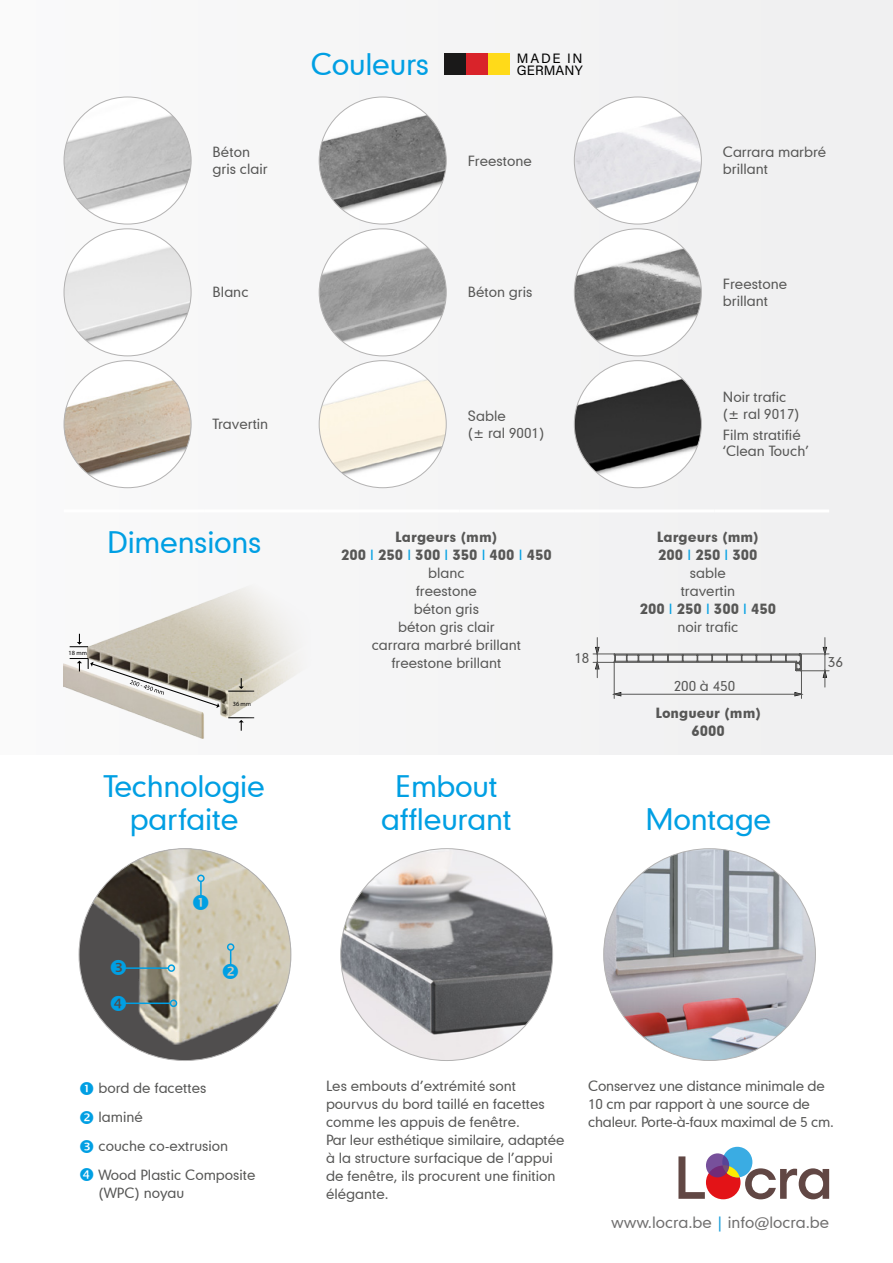
<style>
.page{position:relative;width:893px;height:1263px;background:#fff}
.page>*{position:absolute;margin:0;border:0;box-sizing:border-box;transform-origin:0 0}
.SubTitel_binnen_centraal{font:28.5px/33px "Geometric 706 BT Medium B";letter-spacing:-.01em;color:#009fe3;text-align:center}
.t1{font:15px "Geometric 706 BT Medium B";color:#706f6f}
.Broodtekst_binnen{font:13.5px/18px "Geometric 706 BT Medium B";color:#575756}
.kleuromschrijving{font:13.5px/16.5px "Geometric 706 BT Medium B";color:#575756}
.Broodtekst_binnen_centraal{font:13.5px/18px "Geometric 706 BT Medium B";color:#575756;text-align:center}
.Broodtekst_binnen_centraal-2{font:13.5px/18px "Geometric 706 BT Black B";color:#575756;text-align:center}
.SubTitel_binnen_centraal-2{font:13.5px/11.9px "Acumin Pro";letter-spacing:.01em;color:#000}
.Maatomschrijving{font:13.5px "Geometric 706 BT Medium B";color:#575756}
.t2{font:6.3px "Myriad Pro";color:#000}
.s1{font-family:"Geometric 706 BT Medium B";color:#009fe3}
.s2{font-family:"Geometric 706 BT Black B"}
.s3{color:#009fe3}
.s4{color:#1a9dd9}
</style>
<div class="page">
<div style="left:0;top:0;width:893px;height:755px;background:#f0f0f1"></div>
<img style="left:341px;top:849px;width:212px;height:211px;border-radius:106px">
<img style="left:604px;top:849px;width:211px;height:211px;border-radius:106px">
<img style="left:79px;top:849px;width:212px;height:211px">
<div style="left:197px;top:874px;width:8px;height:8px;border:2px solid #009fe3;border-radius:50%"></div>
<div style="left:227px;top:943px;width:7px;height:8px;border:2px solid #009fe3;border-radius:50%"></div>
<hr style="left:125px;top:967px;width:43px;height:2px;background:#009fe3">
<div style="left:168px;top:964px;width:7px;height:8px;border:2px solid #009fe3;border-radius:50%"></div>
<hr style="left:125px;top:1002px;width:46px;height:2px;background:#009fe3">
<div style="left:170px;top:999px;width:7px;height:8px;border:2px solid #009fe3;border-radius:50%"></div>
<img style="left:64px;top:633px;width:140px;height:105px">
<img style="left:87px;top:592px;width:201px;height:126px">
<svg style="left:228px;top:678px;width:26px;height:14px"></svg>
<svg style="left:228px;top:717px;width:26px;height:14px"></svg>
<svg style="left:70px;top:634px;width:18px;height:13px"></svg>
<svg style="left:70px;top:658px;width:150px;height:50px"></svg>
<div style="left:722px;top:1147px;width:30px;height:30px;background:#3aace3;border-radius:50%"></div>
<svg style="left:678px;top:1156px;width:151px;height:43px"></svg>
<svg style="left:706px;top:1153px;width:23px;height:24px"></svg>
<div style="left:444px;top:53px;width:22px;height:22px;background:#1a1919"></div>
<div style="left:466px;top:53px;width:22px;height:22px;background:#d9232a"></div>
<div style="left:488px;top:53px;width:22px;height:22px;background:#ffda19"></div>
<hr style="left:64px;top:509px;width:140px;height:3px;background:#fff">
<hr style="left:204px;top:509px;width:115px;height:3px;background:#fff">
<hr style="left:319px;top:509px;width:140px;height:3px;background:#fff">
<hr style="left:459px;top:509px;width:115px;height:3px;background:#fff">
<hr style="left:574px;top:509px;width:140px;height:3px;background:#fff">
<hr style="left:714px;top:509px;width:115px;height:3px;background:#fff">
<img style="left:64px;top:97px;width:127px;height:127px;border-radius:64px">
<img style="left:319px;top:97px;width:127px;height:127px;border-radius:64px">
<img style="left:574px;top:97px;width:127px;height:127px;border-radius:64px">
<img style="left:64px;top:229px;width:127px;height:127px;border-radius:64px">
<img style="left:319px;top:229px;width:127px;height:127px;border-radius:64px">
<img style="left:574px;top:229px;width:127px;height:127px;border-radius:64px">
<img style="left:64px;top:361px;width:127px;height:127px;border-radius:64px">
<img style="left:319px;top:361px;width:127px;height:127px;border-radius:64px">
<img style="left:574px;top:361px;width:127px;height:127px;border-radius:64px">
<svg style="left:593px;top:638px;width:236px;height:60px"></svg>
<svg style="left:111px;top:960px;width:15px;height:15px"></svg>
<svg style="left:111px;top:995px;width:15px;height:16px"></svg>
<svg style="left:193px;top:881px;width:15px;height:29px"></svg>
<svg style="left:223px;top:950px;width:15px;height:28px"></svg>
<p class="SubTitel_binnen_centraal" style="left:311px;top:47px;width:120px">Couleurs</p>
<p class="SubTitel_binnen_centraal-2" style="left:517px;top:52px;width:67px">MADE IN<br>GERMANY</p>
<p class="kleuromschrijving" style="left:213px;top:144px;width:56px">Béton gris clair</p>
<p class="kleuromschrijving" style="left:468px;top:152px;width:66px">Freestone</p>
<p class="kleuromschrijving" style="left:723px;top:144px;width:105px">Carrara marbré brillant</p>
<p class="kleuromschrijving" style="left:213px;top:284px;width:37px">Blanc</p>
<p class="kleuromschrijving" style="left:468px;top:284px;width:66px">Béton gris</p>
<p class="kleuromschrijving" style="left:723px;top:276px;width:66px">Freestone brillant</p>
<p class="kleuromschrijving" style="left:213px;top:416px;width:57px">Travertin</p>
<p class="kleuromschrijving" style="left:468px;top:407px;width:78px">Sable<br>(± ral 9001)</p>
<p class="kleuromschrijving" style="left:723px;top:389px;width:78px">Noir trafic (± ral 9017)</p>
<p class="kleuromschrijving" style="left:723px;top:426px;width:88px">Film stratifié ‘Clean Touch’</p>
<p class="SubTitel_binnen_centraal" style="left:107px;top:525px;width:156px">Dimensions</p>
<p class="t2" style="left:69px;top:648px;width:20px">18 mm</p>
<p class="t2" style="left:233px;top:700px;width:20px">36 mm</p>
<p class="SubTitel_binnen_centraal" style="left:104px;top:769px;width:163px">Technologie parfaite</p>
<p class="Broodtekst_binnen_centraal-2" style="left:341px;top:528px;width:212px">Largeurs (mm)<br>200 <span class="s1">I</span> 250 <span class="s1">I</span> 300 <span class="s1">I</span> 350 <span class="s1">I</span> 400 <span class="s1">I</span> 450</p>
<p class="Broodtekst_binnen_centraal" style="left:428px;top:564px;width:38px">blanc</p>
<p class="Broodtekst_binnen_centraal" style="left:416px;top:582px;width:63px">freestone</p>
<p class="Broodtekst_binnen_centraal" style="left:414px;top:600px;width:67px">béton gris</p>
<p class="Broodtekst_binnen_centraal" style="left:398px;top:618px;width:98px">béton gris clair</p>
<p class="Broodtekst_binnen_centraal" style="left:372px;top:636px;width:151px">carrara marbré brillant</p>
<p class="Broodtekst_binnen_centraal" style="left:391px;top:654px;width:112px">freestone brillant</p>
<p class="SubTitel_binnen_centraal" style="left:381px;top:769px;width:132px">Embout affleurant</p>
<p class="Broodtekst_binnen_centraal-2" style="left:657px;top:528px;width:104px;text-align:left">Largeurs (mm)<br>200 <span class="s1">I</span> 250 <span class="s1">I</span> 300</p>
<p class="Broodtekst_binnen_centraal" style="left:690px;top:564px;width:38px">sable</p>
<p class="Broodtekst_binnen_centraal" style="left:640px;top:582px;width:138px">travertin<br><span class="s2">200</span> <span class="s3">I</span> <span class="s2">250</span> <span class="s3">I</span> <span class="s2">300</span> <span class="s3">I</span> <span class="s2">450 </span>noir trafic</p>
<p class="Maatomschrijving" style="left:574px;top:649px;width:17px">18</p>
<p class="Maatomschrijving" style="left:828px;top:653px;width:17px">36</p>
<p class="Maatomschrijving" style="left:674px;top:677px;width:63px">200 à 450</p>
<p class="Broodtekst_binnen_centraal-2" style="left:655px;top:703px;width:107px">Longueur (mm)</p>
<p class="Broodtekst_binnen_centraal-2" style="left:692px;top:721px;width:35px">6000</p>
<p class="SubTitel_binnen_centraal" style="left:645px;top:802px;width:127px">Montage</p>
<p class="Broodtekst_binnen" style="left:98px;top:1079px;width:110px">bord de facettes</p>
<p class="Broodtekst_binnen" style="left:98px;top:1108px;width:46px">laminé</p>
<p class="Broodtekst_binnen" style="left:98px;top:1136px;width:131px">couche co-extrusion</p>
<p class="Broodtekst_binnen" style="left:98px;top:1165px;width:159px">Wood Plastic Composite (WPC) noyau</p>
<p class="Broodtekst_binnen" style="left:326px;top:1077px;width:192px">Les embouts d’extrémité sont</p>
<p class="Broodtekst_binnen" style="left:326px;top:1095px;width:220px">pourvus du bord taillé en facettes</p>
<p class="Broodtekst_binnen" style="left:326px;top:1113px;width:195px">comme les appuis de fenêtre.</p>
<p class="Broodtekst_binnen" style="left:326px;top:1131px;width:240px">Par leur esthétique similaire, adaptée</p>
<p class="Broodtekst_binnen" style="left:326px;top:1149px;width:228px">à la structure surfacique de l’appui</p>
<p class="Broodtekst_binnen" style="left:326px;top:1167px;width:231px">de fenêtre, ils procurent une finition</p>
<p class="Broodtekst_binnen" style="left:326px;top:1185px;width:64px">élégante.</p>
<p class="Broodtekst_binnen" style="left:588px;top:1077px;width:238px">Conservez une distance minimale de</p>
<p class="Broodtekst_binnen" style="left:588px;top:1095px;width:223px">10 cm par rapport à une source de</p>
<p class="Broodtekst_binnen" style="left:588px;top:1113px;width:247px">chaleur. Porte-à-faux maximal de 5 cm.</p>
<p class="t1" style="left:611px;top:1212px;width:220px">www.locra.be <span class="s4">|</span> info@locra.be</p>
</div>
